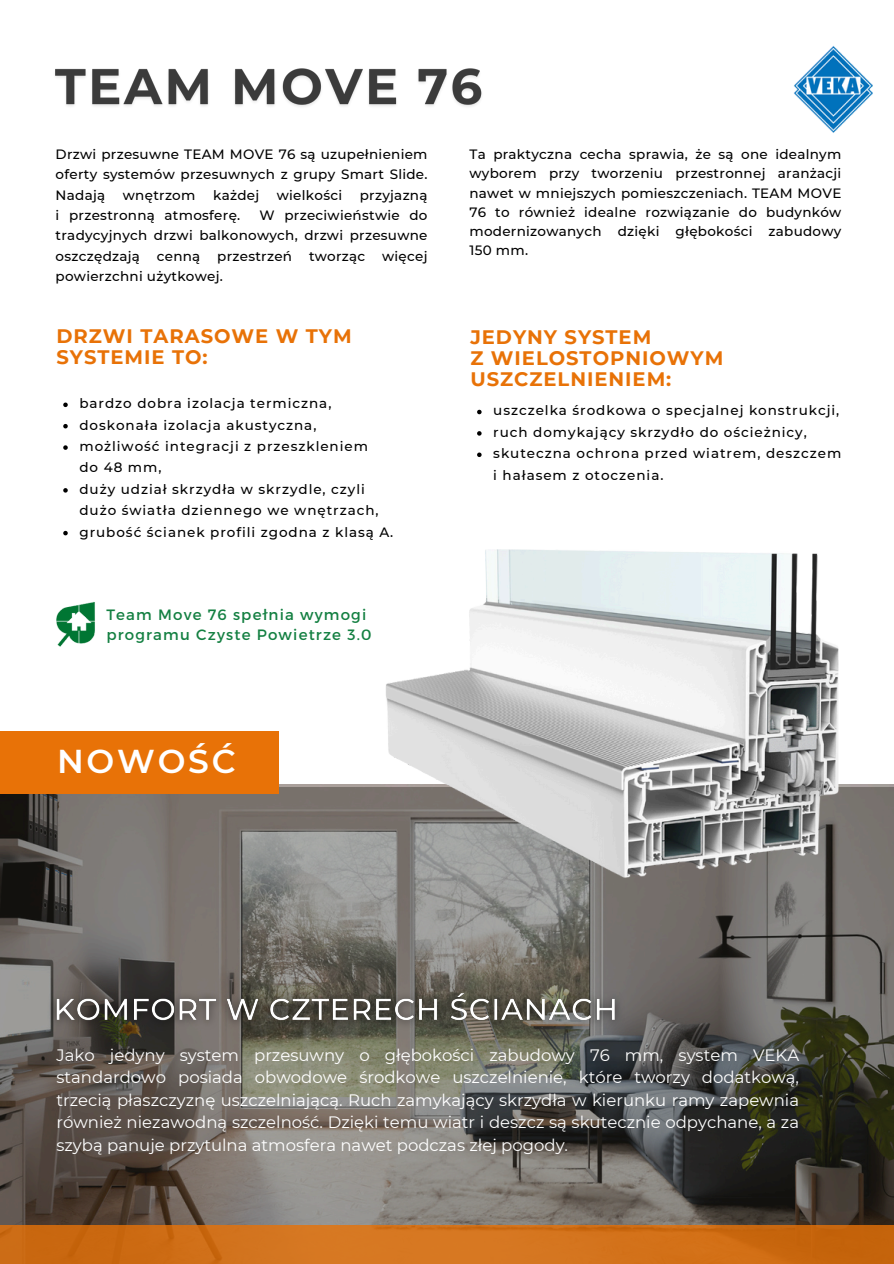
<style>
.page{position:relative;width:894px;height:1264px;background:#fff}
.page>*{position:absolute;margin:0;border:0;box-sizing:border-box;transform-origin:0 0}
.t1{font:600 33px "Montserrat";letter-spacing:.085em;color:#fff}
.t2{font:700 19.5px/21.3px "Montserrat";letter-spacing:.05em;color:#e87207}
.t3{font:16.5px/22.5px "Montserrat";color:#fff;text-align:justify}
.t4{font:15px/20.2px "Montserrat";letter-spacing:.08em;color:#148042}
.t5{font:500 13.5px/20.2px "Montserrat";letter-spacing:.07em;color:#000}
.t6{font:500 13.5px "Montserrat";letter-spacing:.02em;color:#000}
</style>
<div class="page">
<svg style="left:0;top:787px;width:893px;height:438px;background:#696660"></svg>
<div style="left:0;top:1225px;width:893px;height:38px;background:linear-gradient(to right,#d1711b,#ce6d15)"></div>
<img style="left:374px;top:549px;width:468px;height:330px">
<img style="left:794px;top:46px;width:77px;height:87px">
<div style="left:0;top:731px;width:278px;height:62px;background:#e87207"></div>
<img style="left:55px;top:68px;width:427px;height:39px">
<svg style="left:477px;top:410px;width:4px;height:4px"></svg>
<svg style="left:477px;top:431px;width:4px;height:4px"></svg>
<svg style="left:477px;top:452px;width:4px;height:5px"></svg>
<svg style="left:63px;top:402px;width:5px;height:5px"></svg>
<svg style="left:63px;top:424px;width:5px;height:4px"></svg>
<svg style="left:63px;top:445px;width:5px;height:5px"></svg>
<svg style="left:63px;top:488px;width:5px;height:4px"></svg>
<svg style="left:63px;top:531px;width:5px;height:4px"></svg>
<img style="left:42px;top:980px;width:590px;height:56px">
<img style="left:56px;top:602px;width:39px;height:44px">
<p class="t5" style="left:56px;top:144px;width:373px;text-align:justify">Drzwi przesuwne TEAM MOVE 76 są uzupełnieniem oferty systemów przesuwnych z grupy Smart Slide.<br>Nadają</p>
<p class="t6" style="left:123px;top:187px;width:74px">wnętrzom</p>
<p class="t5" style="left:213px;top:185px;width:48px">każdej</p>
<p class="t6" style="left:277px;top:187px;width:67px">wielkości</p>
<p class="t6" style="left:359px;top:187px;width:69px">przyjazną</p>
<p class="t6" style="left:56px;top:207px;width:186px">i przestronną atmosferę.</p>
<p class="t5" style="left:56px;top:205px;width:373px;text-align:justify;text-indent:204px">W przeciwieństwie do tradycyjnych drzwi balkonowych, drzwi przesuwne oszczędzają cenną przestrzeń tworząc więcej powierzchni użytkowej.</p>
<p class="t2" style="left:56px;top:325px;width:297px">DRZWI TARASOWE W TYM<br>SYSTEMIE TO:</p>
<p class="t5" style="left:79px;top:393px;width:253px">bardzo dobra izolacja termiczna,</p>
<p class="t5" style="left:79px;top:414px;width:238px">doskonała izolacja akustyczna,</p>
<p class="t5" style="left:79px;top:435px;width:290px;line-height:21.3px">możliwość integracji z przeszkleniem do 48 mm,</p>
<p class="t5" style="left:79px;top:478px;width:300px;line-height:21.3px">duży udział skrzydła w skrzydle, czyli dużo światła dziennego we wnętrzach,</p>
<p class="t5" style="left:79px;top:521px;width:315px">grubość ścianek profili zgodna z klasą A.</p>
<h4 class="t4" style="left:106px;top:603px;width:266px">Team Move 76 spełnia wymogi programu Czyste Powietrze 3.0</h4>
<h4 class="t1" style="left:57px;top:741px;width:180px">NOWOŚĆ</h4>
<p class="t5" style="left:469px;top:145px;width:373px;line-height:19.2px;text-align:justify">Ta praktyczna cecha sprawia, że są one idealnym wyborem przy tworzeniu przestronnej aranżacji nawet w mniejszych pomieszczeniach. TEAM MOVE 76 to również idealne rozwiązanie do budynków modernizowanych dzięki głębokości zabudowy 150 mm.</p>
<h5 class="t2" style="left:470px;top:326px;width:254px">JEDYNY SYSTEM<br>Z WIELOSTOPNIOWYM<br>USZCZELNIENIEM:</h5>
<h3 class="t5" style="left:493px;top:400px;width:347px">uszczelka środkowa o specjalnej konstrukcji,</h3>
<h3 class="t5" style="left:493px;top:422px;width:315px">ruch domykający skrzydło do ościeżnicy,</h3>
<p class="t5" style="left:493px;top:442px;width:349px;line-height:21.3px">skuteczna ochrona przed wiatrem, deszczem i hałasem z otoczenia.</p>
<p class="t3" style="left:56px;top:1043px;width:744px">Jako jedyny system przesuwny o głębokości zabudowy 76 mm, system VEKA standardowo posiada obwodowe środkowe uszczelnienie, które tworzy dodatkową, trzecią płaszczyznę uszczelniającą. Ruch zamykający skrzydła w kierunku ramy zapewnia również niezawodną szczelność. Dzięki temu wiatr i deszcz są skutecznie odpychane, a za szybą panuje przytulna atmosfera nawet podczas złej pogody.</p>
</div>
